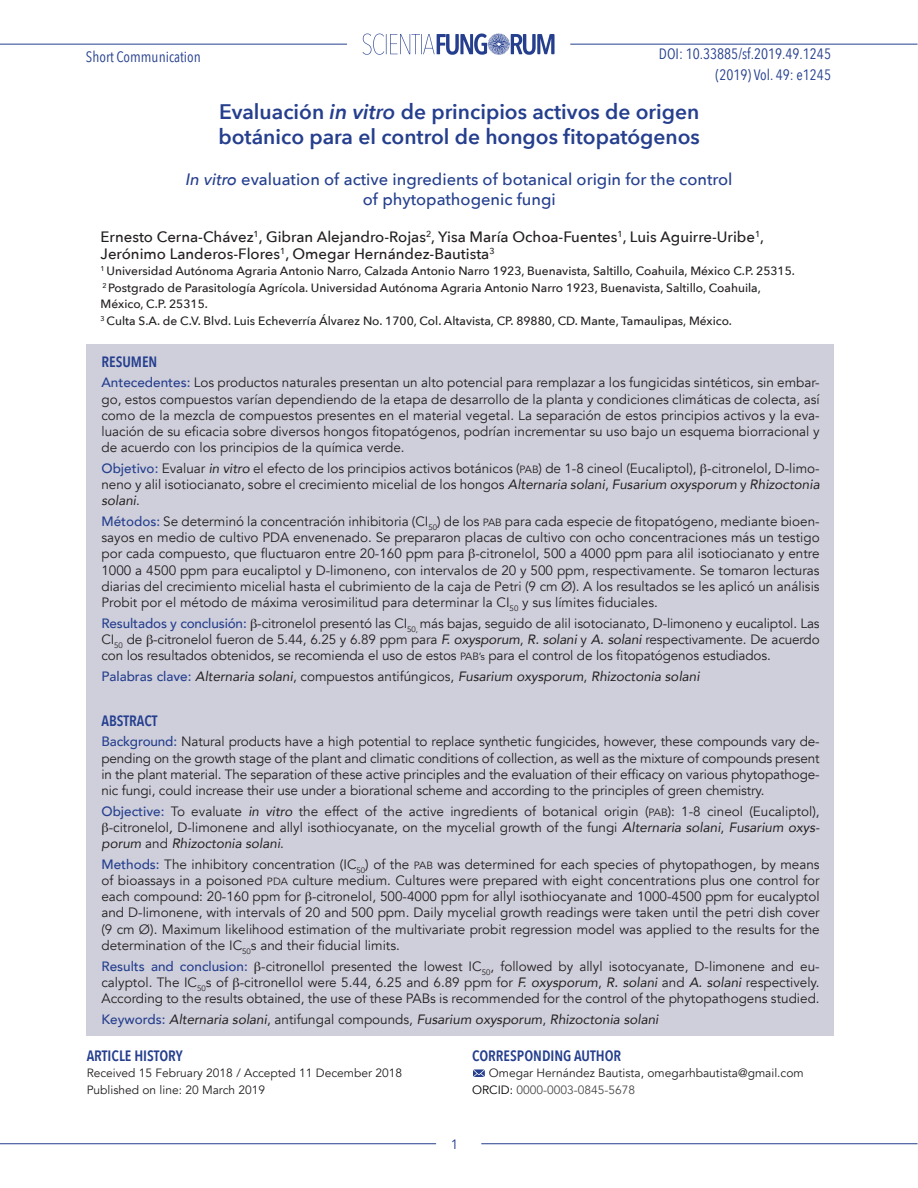
<style>
.page{position:relative;width:918px;height:1188px;background:#fff}
.page>*{position:absolute;margin:0;border:0;box-sizing:border-box;transform-origin:0 0}
.TITULO{font:600 21px/25.2px "Avenir Next";color:#253f8e}
.TITULO_EN_INGLES{font:500 16.5px/19.8px "Avenir Next";color:#253f8e;text-align:center}
.AUTORES{font:500 15px/16.5px "Avenir Next";color:#231f20}
.CUERPO_DE_TEXTO{font:15px "Avenir Next Condensed";color:#253f8e}
.TITULO_RESUMEN{font:600 15px "Avenir Next Condensed";color:#253f8e}
.RESUMEN{font:13.5px/16.2px "Avenir";color:#231f20;text-align:justify}
.RESUMEN-2{font:italic 13.5px "Avenir";color:#231f20}
.t1{font:13.5px "Avenir";color:#253f8e}
.ADSCRIPCION{font:500 12px/16.5px "Avenir Next";color:#231f20}
.RECIBIDO_ACEPTADO_AU{font:12px "Avenir";color:#231f20}
.CORRESPONDENCIA{font:12px "Avenir";color:#231f20}
.CORRESPONDENCIA-2{font:12px "Avenir";color:#494a4c}
.s1{font-style:italic}
.s2{font-weight:500;color:#253f8e}
.s3{font-size:10.5px}
.s4{font-weight:500;font-style:normal;color:#253f8e}
.s5{font-style:normal}
.s6{color:#000}
</style>
<div class="page">
<svg style="left:363px;top:33px;width:192px;height:22px"></svg>
<hr style="left:0;top:44px;width:347px;height:1px;background:#253f8e">
<hr style="left:570px;top:44px;width:348px;height:1px;background:#253f8e">
<hr style="left:0;top:1143px;width:436px;height:1px;background:#253f8e">
<hr style="left:481px;top:1143px;width:437px;height:1px;background:#253f8e">
<div style="left:86px;top:345px;width:748px;height:691px;background:#cfcfdb"></div>
<svg style="left:473px;top:1069px;width:12px;height:8px"></svg>
<p class="CUERPO_DE_TEXTO" style="left:86px;top:44px;width:116px">Short Communication</p>
<p class="CUERPO_DE_TEXTO" style="left:659px;top:41px;width:174px">DOI: 10.33885/sf.2019.49.1245</p>
<p class="CUERPO_DE_TEXTO" style="left:716px;top:62px;width:117px">(2019) Vol. 49: e1245</p>
<p class="TITULO" style="left:218px;top:98px;width:483px">Evaluación <span class="s1">in vitro</span> de principios activos de origen botánico para el control de hongos fitopatógenos</p>
<p class="TITULO_EN_INGLES" style="left:186px;top:169px;width:548px"><span class="s1">In vitro</span> evaluation of active ingredients of botanical origin for the control of phytopathogenic fungi</p>
<p class="AUTORES" style="left:101px;top:228px;width:665px">Ernesto Cerna-Chávez<sup>1</sup>, Gibran Alejandro-Rojas<sup>2</sup>, Yisa María Ochoa-Fuentes<sup>1</sup>, Luis Aguirre-Uribe<sup>1</sup>,<br>Jerónimo Landeros-Flores<sup>1</sup>, Omegar Hernández-Bautista<sup>3</sup></p>
<p class="ADSCRIPCION" style="left:101px;top:262px;width:696px"><sup>1</sup> Universidad Autónoma Agraria Antonio Narro, Calzada Antonio Narro 1923, Buenavista, Saltillo, Coahuila, México C.P. 25315.</p>
<p class="ADSCRIPCION" style="left:101px;top:279px;width:662px"><sup>2</sup> Postgrado de Parasitología Agrícola. Universidad Autónoma Agraria Antonio Narro 1923, Buenavista, Saltillo, Coahuila,<br>México, C.P. 25315.</p>
<p class="ADSCRIPCION" style="left:101px;top:312px;width:633px"><sup>3</sup> Culta S.A. de C.V. Blvd. Luis Echeverría Álvarez No. 1700, Col. Altavista, CP. 89880, CD. Mante, Tamaulipas, México.</p>
<p class="TITULO_RESUMEN" style="left:101px;top:348px;width:57px">RESUMEN</p>
<p class="RESUMEN" style="left:101px;top:375px;width:720px"><span class="s2">Antecedentes:</span> Los productos naturales presentan un alto potencial para remplazar a los fungicidas sintéticos, sin embar&shy;go, estos compuestos varían dependiendo de la etapa de desarrollo de la planta y condiciones climáticas de colecta, así como de la mezcla de compuestos presentes en el material vegetal. La separación de estos principios activos y la eva&shy;luación de su eficacia sobre diversos hongos fitopatógenos, podrían incrementar su uso bajo un esquema biorracional y de acuerdo con los principios de la química verde.</p>
<p class="RESUMEN" style="left:101px;top:460px;width:720px"><span class="s2">Objetivo:</span> Evaluar <span class="s1">in vitro</span> el efecto de los principios activos botánicos (<span class="s3">PAB</span>) de 1-8 cineol (Eucaliptol), -citronelol<span class="s1">,</span> D-limo&shy;neno y alil isotiocianato, sobre el crecimiento micelial de los hongos <span class="s1">Alternaria solani</span>, <span class="s1">Fusarium oxysporum</span> y <span class="s1">Rhizoctonia solani</span>.</p>
<p class="RESUMEN" style="left:101px;top:513px;width:720px"><span class="s2">Métodos:</span> Se determinó la concentración inhibitoria (CI<sub>50</sub>) de los <span class="s3">PAB</span> para cada especie de fitopatógeno, mediante bioen&shy;sayos en medio de cultivo PDA envenenado. Se prepararon placas de cultivo con ocho concentraciones más un testigo por cada compuesto, que fluctuaron entre 20-160 ppm para -citronelol, 500 a 4000 ppm para alil isotiocianato y entre 1000 a 4500 ppm para eucaliptol y D-limoneno, con intervalos de 20 y 500 ppm, respectivamente. Se tomaron lecturas diarias del crecimiento micelial hasta el cubrimiento de la caja de Petri (9 cm Ø). A los resultados se les aplicó un análisis Probit por el método de máxima verosimilitud para determinar la CI<sub>50</sub> y sus límites fiduciales.</p>
<p class="RESUMEN" style="left:101px;top:615px;width:720px"><span class="s2">Resultados y conclusión:</span> -citronelol presentó las CI<sub>50,</sub> más bajas, seguido de alil isotocianato, D-limoneno y eucaliptol. Las CI<sub>50</sub> de -citronelol fueron de 5.44, 6.25 y 6.89 ppm para <span class="s1">F. oxysporum</span>, <span class="s1">R. solani</span> y <span class="s1">A. solani</span> respectivamente. De acuerdo con los resultados obtenidos, se recomienda el uso de estos <span class="s3">PAB’s</span> para el control de los fitopatógenos estudiados.</p>
<p class="RESUMEN-2" style="left:101px;top:668px;width:600px"><span class="s4">Palabras clave:</span> Alternaria solani<span class="s5">, compuestos antifúngicos,</span> Fusarium oxysporum<span class="s5">,</span> Rhizoctonia solani</p>
<p class="TITULO_RESUMEN" style="left:101px;top:708px;width:57px">ABSTRACT</p>
<p class="RESUMEN" style="left:101px;top:734px;width:720px"><span class="s2">Background:</span> Natural products have a high potential to replace synthetic fungicides, however, these compounds vary de&shy;pending on the growth stage of the plant and climatic conditions of collection, as well as the mixture of compounds present in the plant material. The separation of these active principles and the evaluation of their efficacy on various phytopathoge&shy;nic fungi, could increase their use under a biorational scheme and according to the principles of green chemistry.</p>
<p class="RESUMEN" style="left:101px;top:803px;width:720px"><span class="s2">Objective:</span> To evaluate <span class="s1">in vitro</span> the effect of the active ingredients of botanical origin (<span class="s3">PAB</span>): 1-8 cineol (Eucaliptol),</p>
<p class="RESUMEN" style="left:109px;top:819px;width:712px">-citronelol<span class="s1">,</span> D-limonene and allyl isothiocyanate, on the mycelial growth of the fungi <span class="s1">Alternaria solani</span>, <span class="s1">Fusarium oxys-</span></p>
<p class="RESUMEN-2" style="left:101px;top:835px;width:184px">porum <span class="s5">and</span> Rhizoctonia solani<span class="s5">.</span></p>
<p class="RESUMEN" style="left:101px;top:856px;width:720px"><span class="s2">Methods:</span> The inhibitory concentration (IC<sub>50</sub>) of the <span class="s3">PAB</span> was determined for each species of phytopathogen, by means of bioassays in a poisoned <span class="s3">PDA</span> culture medium. Cultures were prepared with eight concentrations plus one control for each compound: 20-160 ppm for -citronelol, 500-4000 ppm for allyl isothiocyanate and 1000-4500 ppm for eucalyptol and D-limonene, with intervals of 20 and 500 ppm. Daily mycelial growth readings were taken until the petri dish cover (9 cm Ø). Maximum likelihood estimation of the multivariate probit regression model was applied to the results for the determination of the IC<sub>50</sub>s and their fiducial limits.</p>
<p class="RESUMEN" style="left:101px;top:958px;width:720px"><span class="s2">Results and conclusion:</span> -citronellol presented the lowest IC<sub>50</sub>, followed by allyl isotocyanate, D-limonene and eu&shy;calyptol. The IC<sub>50</sub>s of -citronellol were 5.44, 6.25 and 6.89 ppm for <span class="s1">F. oxysporum</span>, <span class="s1">R. solani</span> and <span class="s1">A. solani</span> respectively.<br>According to the results obtained, the use of these PABs is recommended for the control of the phytopathogens studied.</p>
<p class="RESUMEN-2" style="left:101px;top:1011px;width:558px"><span class="s4">Keywords:</span> Alternaria solani<span class="s5">, antifungal compounds,</span> Fusarium oxysporum<span class="s5">,</span> Rhizoctonia solani</p>
<p class="TITULO_RESUMEN" style="left:87px;top:1042px;width:98px">ARTICLE HISTORY</p>
<p class="RECIBIDO_ACEPTADO_AU" style="left:87px;top:1066px;width:317px">Received 15 February 2018 / Accepted 11 December 2018</p>
<p class="RECIBIDO_ACEPTADO_AU" style="left:87px;top:1082px;width:180px">Published on line: 20 March 2019</p>
<p class="TITULO_RESUMEN" style="left:472px;top:1042px;width:151px">CORRESPONDING AUTHOR</p>
<p class="CORRESPONDENCIA" style="left:489px;top:1066px;width:316px">Omegar Hernández Bautista, omegarhbautista@gmail.com</p>
<p class="CORRESPONDENCIA-2" style="left:472px;top:1082px;width:165px"><span class="s6">ORCID:</span> 0000-0003-0845-5678</p>
<p class="t1" style="left:451px;top:1136px;width:9px">1</p>
</div>
